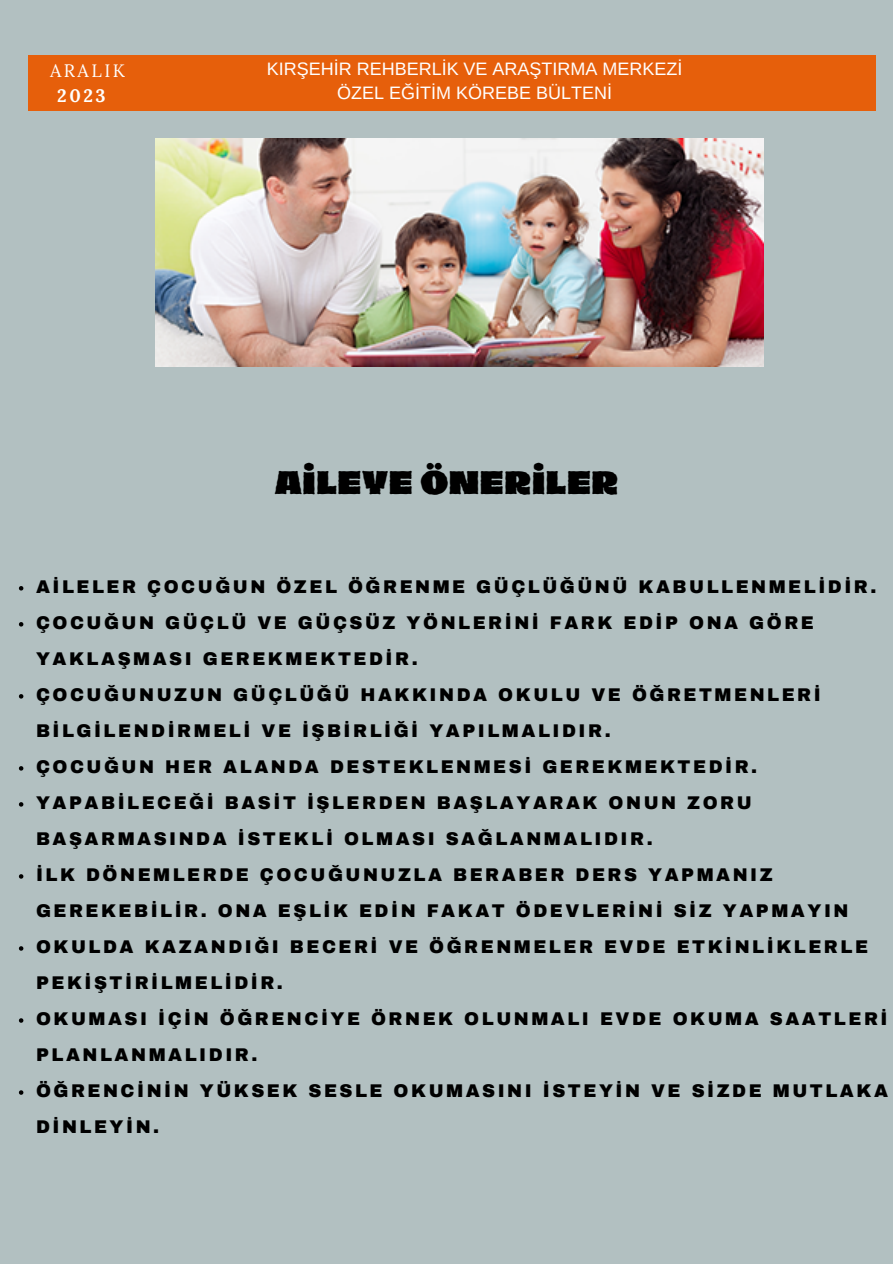
<style>
.page{position:relative;width:893px;height:1264px;background:#fff}
.page>*{position:absolute;margin:0;border:0;box-sizing:border-box;transform-origin:0 0}
.t1{font:900 30px "Dingos Stamp";color:#000}
.t2{font:900 18px/36px "Archivo";letter-spacing:.14em;color:#000}
.t3{font:18px "Arimo";color:#fff}
.t4{font:18px "Lora";letter-spacing:.14em;color:#fffffe}
.t5{font:700 18px "Lora";color:#fffffe}
</style>
<div class="page">
<div style="left:0;top:0;width:892px;height:1263px;background:#b2c0c1"></div>
<div style="left:28px;top:55px;width:847px;height:55px;background:#e65f0b"></div>
<img style="left:155px;top:138px;width:608px;height:229px">
<svg style="left:19px;top:586px;width:4px;height:4px"></svg>
<svg style="left:19px;top:622px;width:4px;height:4px"></svg>
<svg style="left:19px;top:694px;width:4px;height:4px"></svg>
<svg style="left:19px;top:766px;width:4px;height:4px"></svg>
<svg style="left:19px;top:802px;width:4px;height:4px"></svg>
<svg style="left:19px;top:874px;width:4px;height:4px"></svg>
<svg style="left:19px;top:946px;width:4px;height:4px"></svg>
<svg style="left:19px;top:1018px;width:4px;height:4px"></svg>
<svg style="left:19px;top:1090px;width:4px;height:4px"></svg>
<p class="t4" style="left:50px;top:59px;width:77px">ARALIK</p>
<p class="t5" style="left:57px;top:84px;width:50px">2023</p>
<p class="t3" style="left:267px;top:58px;width:417px">KIRŞEHİR REHBERLİK VE ARAŞTIRMA MERKEZİ</p>
<p class="t3" style="left:337px;top:83px;width:276px">ÖZEL EĞİTİM KÖREBE BÜLTENİ</p>
<p class="t1" style="left:274px;top:470px;width:346px">AİLEYE ÖNERİLER</p>
<p class="t2" style="left:36px;top:568px;width:841px">AİLELER ÇOCUĞUN ÖZEL ÖĞRENME GÜÇLÜĞÜNÜ KABULLENMELİDİR.</p>
<p class="t2" style="left:36px;top:604px;width:779px">ÇOCUĞUN GÜÇLÜ VE GÜÇSÜZ YÖNLERİNİ FARK EDİP ONA GÖRE<br>YAKLAŞMASI GEREKMEKTEDİR.</p>
<p class="t2" style="left:36px;top:676px;width:786px">ÇOCUĞUNUZUN GÜÇLÜĞÜ HAKKINDA OKULU VE ÖĞRETMENLERİ<br>BİLGİLENDİRMELİ VE İŞBİRLİĞİ YAPILMALIDIR.</p>
<p class="t2" style="left:36px;top:748px;width:722px">ÇOCUĞUN HER ALANDA DESTEKLENMESİ GEREKMEKTEDİR.</p>
<p class="t2" style="left:36px;top:784px;width:717px">YAPABİLECEĞİ BASİT İŞLERDEN BAŞLAYARAK ONUN ZORU<br>BAŞARMASINDA İSTEKLİ OLMASI SAĞLANMALIDIR.</p>
<p class="t2" style="left:36px;top:856px;width:814px">İLK DÖNEMLERDE ÇOCUĞUNUZLA BERABER DERS YAPMANIZ<br>GEREKEBİLİR. ONA EŞLİK EDİN FAKAT ÖDEVLERİNİ SİZ YAPMAYIN</p>
<p class="t2" style="left:36px;top:928px;width:833px">OKULDA KAZANDIĞI BECERİ VE ÖĞRENMELER EVDE ETKİNLİKLERLE<br>PEKİŞTİRİLMELİDİR.</p>
<p class="t2" style="left:36px;top:1000px;width:853px">OKUMASI İÇİN ÖĞRENCİYE ÖRNEK OLUNMALI EVDE OKUMA SAATLERİ<br>PLANLANMALIDIR.</p>
<p class="t2" style="left:36px;top:1072px;width:853px">ÖĞRENCİNİN YÜKSEK SESLE OKUMASINI İSTEYİN VE SİZDE MUTLAKA<br>DİNLEYİN.</p>
</div>
